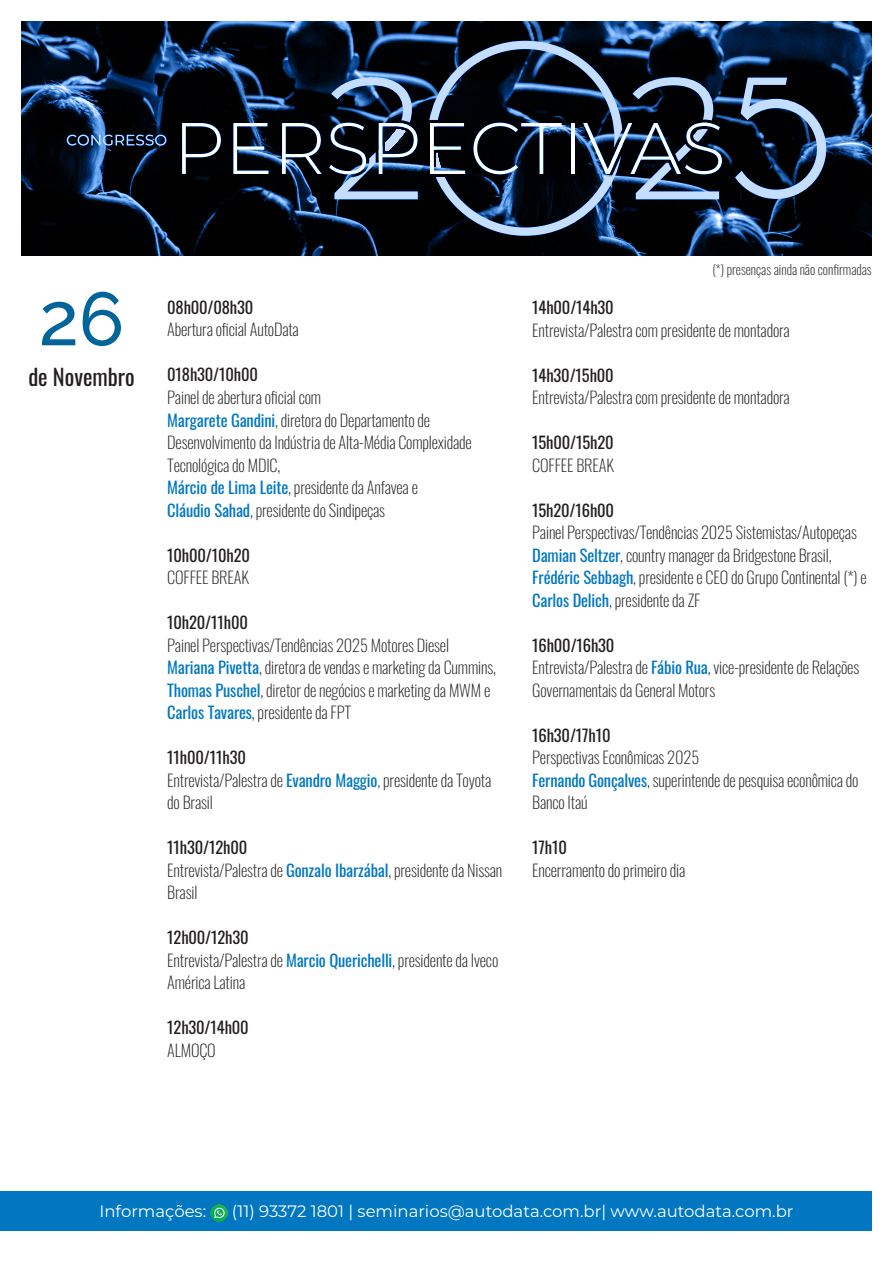
<style>
.page{position:relative;width:893px;height:1263px;background:#fff}
.page>*{position:absolute;margin:0;border:0;box-sizing:border-box;transform-origin:0 0}
.t1{font:500 75px "Raleway";color:#01659b}
.t2{font:22.5px "Oswald";color:#231f20}
.t3{font:200 16.5px/22.5px "Oswald";letter-spacing:-.01em;color:#231f20}
.t4{font:16.5px "Oswald";letter-spacing:-.01em;color:#231f20}
.t5{font:16.5px "Montserrat";color:#fff}
.t6{font:200 13.5px "Oswald";color:#231f20}
.s1{font-weight:400;color:#0077c0}
.s2{font-weight:400}
</style>
<div class="page">
<div style="left:0;top:1191px;width:872px;height:39px;background:#0077c0"></div>
<img style="left:211px;top:1205px;width:17px;height:17px">
<svg style="left:21px;top:21px;width:851px;height:234px;background:#192637"></svg>
<h1 class="t1" style="left:39px;top:276px;width:87px">26</h1>
<h2 class="t2" style="left:28px;top:356px;width:108px">de Novembro</h2>
<p class="t4" style="left:167px;top:293px;width:88px">08h00/08h30</p>
<p class="t3" style="left:167px;top:317px;width:133px">Abertura oficial AutoData</p>
<p class="t4" style="left:167px;top:360px;width:92px">018h30/10h00</p>
<p class="t3" style="left:167px;top:384px;width:306px">Painel de abertura oficial com<br><span class="s1">Margarete Gandini</span>, diretora do Departamento de Desenvolvimento da Indústria de Alta-Média Complexidade Tecnológica do MDIC,<br><span class="s1">Márcio de Lima Leite</span>, presidente da Anfavea e<br><span class="s1">Cláudio Sahad</span>, presidente do Sindipeças</p>
<p class="t4" style="left:167px;top:540px;width:84px">10h00/10h20</p>
<p class="t3" style="left:167px;top:564px;width:83px">COFFEE BREAK</p>
<p class="t4" style="left:167px;top:608px;width:82px">10h20/11h00</p>
<p class="t3" style="left:167px;top:632px;width:330px">Painel Perspectivas/Tendências 2025 Motores Diesel <span class="s1">Mariana Pivetta</span>, diretora de vendas e marketing da Cummins, <span class="s1">Thomas Puschel</span>, diretor de negócios e marketing da MWM e <span class="s1">Carlos Tavares</span>, presidente da FPT</p>
<p class="t3" style="left:167px;top:744px;width:326px"><span class="s2">11h00/11h30<br></span>Entrevista/Palestra de <span class="s1">Evandro Maggio</span>, presidente da Toyota do Brasil</p>
<p class="t3" style="left:167px;top:834px;width:337px"><span class="s2">11h30/12h00<br></span>Entrevista/Palestra de <span class="s1">Gonzalo Ibarzábal</span>, presidente da Nissan<br>Brasil</p>
<p class="t3" style="left:167px;top:924px;width:333px"><span class="s2">12h00/12h30<br></span>Entrevista/Palestra de <span class="s1">Marcio Querichelli</span>, presidente da Iveco<br>América Latina</p>
<p class="t4" style="left:167px;top:1013px;width:83px">12h30/14h00</p>
<p class="t3" style="left:167px;top:1037px;width:50px">ALMOÇO</p>
<p class="t6" style="left:712px;top:257px;width:161px">(*) presenças ainda não confirmadas</p>
<p class="t4" style="left:532px;top:293px;width:83px">14h00/14h30</p>
<p class="t3" style="left:532px;top:317px;width:259px">Entrevista/Palestra com presidente de montadora</p>
<p class="t4" style="left:532px;top:360px;width:83px">14h30/15h00</p>
<p class="t3" style="left:532px;top:384px;width:259px">Entrevista/Palestra com presidente de montadora</p>
<p class="t4" style="left:532px;top:428px;width:83px">15h00/15h20</p>
<p class="t3" style="left:532px;top:452px;width:83px">COFFEE BREAK</p>
<p class="t4" style="left:532px;top:495px;width:83px">15h20/16h00</p>
<p class="t3" style="left:532px;top:519px;width:336px">Painel Perspectivas/Tendências 2025 Sistemistas/Autopeças <span class="s1">Damian Seltzer</span>, country manager da Bridgestone Brasil, <span class="s1">Frédéric Sebbagh</span>, presidente e CEO do Grupo Continental (*) e <span class="s1">Carlos Delich</span>, presidente da ZF</p>
<p class="t3" style="left:532px;top:632px;width:328px"><span class="s2">16h00/16h30<br></span>Entrevista/Palestra de <span class="s1">Fábio Rua</span>, vice-presidente de Relações<br>Governamentais da General Motors</p>
<p class="t4" style="left:532px;top:720px;width:80px">16h30/17h10</p>
<p class="t3" style="left:532px;top:744px;width:328px">Perspectivas Econômicas 2025<br><span class="s1">Fernando Gonçalves</span>, superintende de pesquisa econômica do<br>Banco Itaú</p>
<p class="t4" style="left:532px;top:833px;width:36px">17h10</p>
<p class="t3" style="left:532px;top:857px;width:155px">Encerramento do primeiro dia</p>
<p class="t5" style="left:99px;top:1200px;width:108px">Informações:</p>
<p class="t5" style="left:232px;top:1200px;width:563px">(11) 93372 1801 | seminarios@autodata.com.br| www.autodata.com.br</p>
</div>
